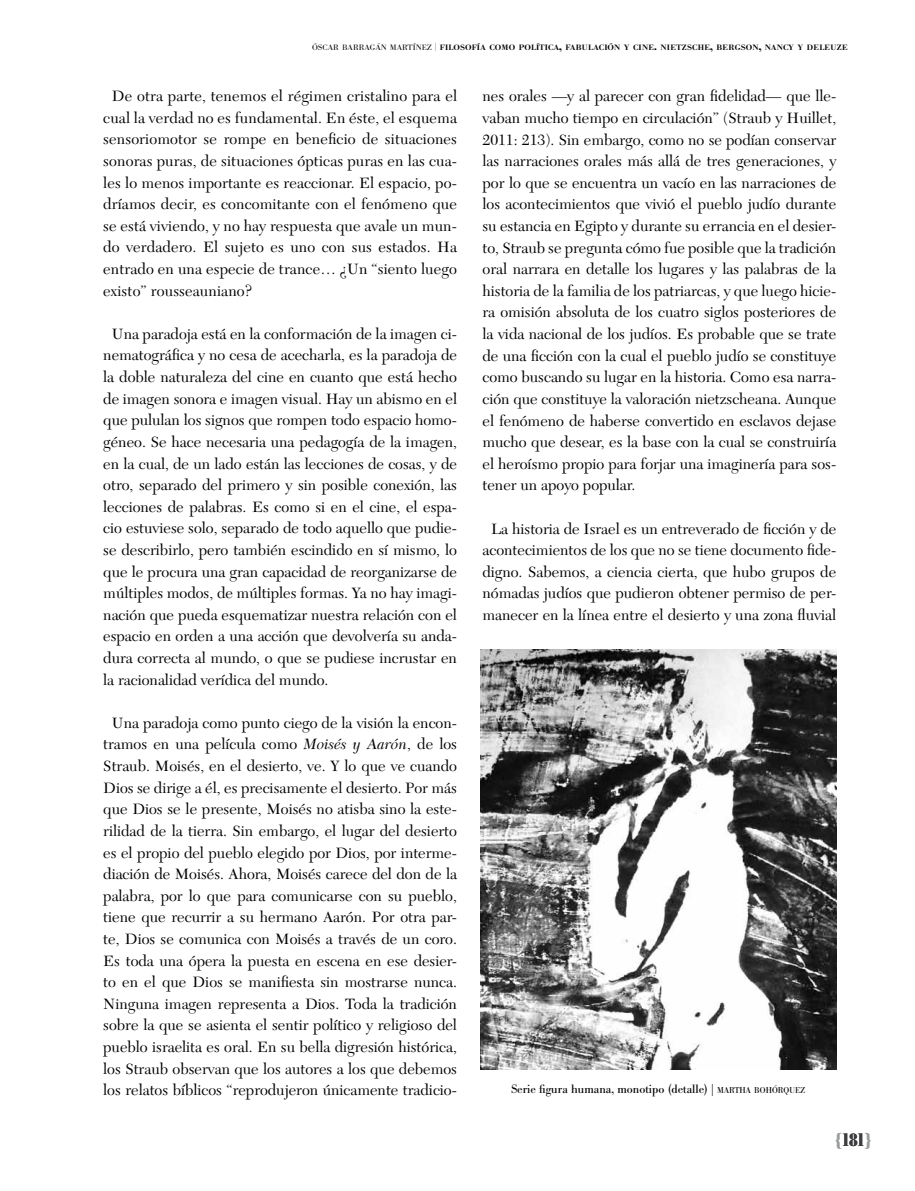
<style>
.page{position:relative;width:915px;height:1191px;background:#fff}
.page>*{position:absolute;margin:0;border:0;box-sizing:border-box;transform-origin:0 0}
.t1{font:700 condensed 18px "Bodoni BE";color:#3e3d40}
.t2{font:15.6px/21.6px "New Caledonia";color:#000;text-align:justify}
.t3{font:12px "Bodoni BE";color:#000}
.t4{font:500 7.8px "Bodoni BE";letter-spacing:.02em;color:#000;scale:1.09 1}
.s1{font-weight:300}
.s2{font-weight:300;font-size:8.25px}
.s3{font-size:11.1px}
.s4{font-style:italic}
.s5{font-size:8.4px}
.s6{color:#9c9e9f}
</style>
<div class="page">
<img style="left:481px;top:649px;width:355px;height:420px">
<p class="t4" style="left:312px;top:43px;width:492px"><span class="s1">ÓSCAR BARRAGÁN MARTÍNEZ</span> <span class="s2">|</span> FILOSOFÍA COMO POLÍTICA<span class="s3">,</span> FABULACIÓN Y CINE<span class="s3">.</span> NIETZSCHE<span class="s3">,</span> BERGSON<span class="s3">,</span> NANCY Y DELEUZE</p>
<p class="t2" style="left:103px;top:85px;width:355px;text-indent:9px">De otra parte, tenemos el régimen cristalino para el cual la verdad no es fundamental. En éste, el esquema sensoriomotor se rompe en beneficio de situaciones sonoras puras, de situaciones ópticas puras en las cua&shy;les lo menos importante es reaccionar. El espacio, po&shy;dríamos decir, es concomitante con el fenómeno que se está viviendo, y no hay respuesta que avale un mun&shy;do verdadero. El sujeto es uno con sus estados. Ha entrado en una especie de trance… ¿Un “siento luego existo” rousseauniano?</p>
<p class="t2" style="left:103px;top:323px;width:355px;text-indent:9px">Una paradoja está en la conformación de la imagen ci&shy;nematográfica y no cesa de acecharla, es la paradoja de la doble naturaleza del cine en cuanto que está hecho de imagen sonora e imagen visual. Hay un abismo en el que pululan los signos que rompen todo espacio homo&shy;géneo. Se hace necesaria una pedagogía de la imagen, en la cual, de un lado están las lecciones de cosas, y de otro, separado del primero y sin posible conexión, las lecciones de palabras. Es como si en el cine, el espa&shy;cio estuviese solo, separado de todo aquello que pudie&shy;se describirlo, pero también escindido en sí mismo, lo que le procura una gran capacidad de reorganizarse de múltiples modos, de múltiples formas. Ya no hay imagi&shy;nación que pueda esquematizar nuestra relación con el espacio en orden a una acción que devolvería su anda&shy;dura correcta al mundo, o que se pudiese incrustar en la racionalidad verídica del mundo.</p>
<p class="t2" style="left:103px;top:712px;width:355px;text-align:center">Una paradoja como punto ciego de la visión la encon&shy;tramos en una película como <span class="s4">Moisés y Aarón</span>, de los Straub. Moisés, en el desierto, ve. Y lo que ve cuando Dios se dirige a él, es precisamente el desierto. Por más que Dios se le presente, Moisés no atisba sino la este&shy;rilidad de la tierra. Sin embargo, el lugar del desierto es el propio del pueblo elegido por Dios, por interme&shy;diación de Moisés. Ahora, Moisés carece del don de la palabra, por lo que para comunicarse con su pueblo, tiene que recurrir a su hermano Aarón. Por otra par&shy;te, Dios se comunica con Moisés a través de un coro.<br>Es toda una ópera la puesta en escena en ese desier&shy;to en el que Dios se manifiesta sin mostrarse nunca.<br>Ninguna imagen representa a Dios. Toda la tradición sobre la que se asienta el sentir político y religioso del pueblo israelita es oral. En su bella digresión histórica, los Straub observan que los autores a los que debemos los relatos bíblicos “reprodujeron únicamente tradicio-</p>
<p class="t2" style="left:482px;top:86px;width:355px">nes orales —y al parecer con gran fidelidad— que lle&shy;vaban mucho tiempo en circulación” (Straub y Huillet, 2011: 213). Sin embargo, como no se podían conservar las narraciones orales más allá de tres generaciones, y por lo que se encuentra un vacío en las narraciones de los acontecimientos que vivió el pueblo judío durante su estancia en Egipto y durante su errancia en el desier&shy;to, Straub se pregunta cómo fue posible que la tradición oral narrara en detalle los lugares y las palabras de la historia de la familia de los patriarcas, y que luego hicie&shy;ra omisión absoluta de los cuatro siglos posteriores de la vida nacional de los judíos. Es probable que se trate de una ficción con la cual el pueblo judío se constituye como buscando su lugar en la historia. Como esa narra&shy;ción que constituye la valoración nietzscheana. Aunque el fenómeno de haberse convertido en esclavos dejase mucho que desear, es la base con la cual se construiría el heroísmo propio para forjar una imaginería para sos&shy;tener un apoyo popular.</p>
<p class="t2" style="left:482px;top:518px;width:355px;text-align:center">La historia de Israel es un entreverado de ficción y de acontecimientos de los que no se tiene documento fide&shy;digno. Sabemos, a ciencia cierta, que hubo grupos de nómadas judíos que pudieron obtener permiso de per&shy;manecer en la línea entre el desierto y una zona fluvial</p>
<p class="t3" style="left:511px;top:1081px;width:295px">Serie figura humana, monotipo (detalle) | <span class="s5">MARTHA BOHÓRQUEZ</span></p>
<p class="t1" style="left:834px;top:1129px;width:38px"><span class="s6">{</span>181<span class="s6">}</span></p>
</div>
